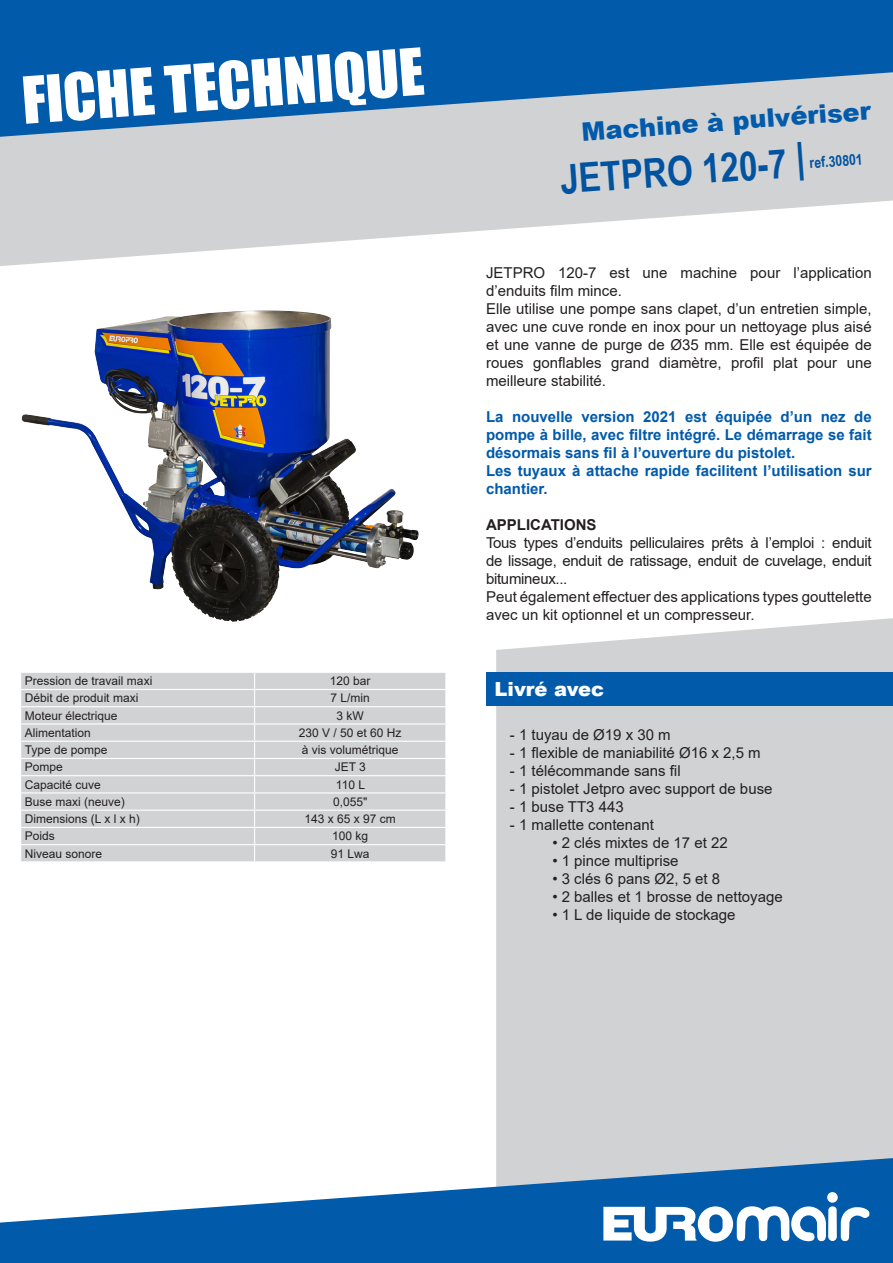
<style>
.page{position:relative;width:893px;height:1263px;background:#fff}
.page>*{position:absolute;margin:0;border:0;box-sizing:border-box;transform-origin:0 0}
.t1{font:60px "Impact";color:#fff}
.t2{font:700 40.5px "Arial Narrow";color:#0153a0}
.t3{font:900 25.5px "Arial";color:#015aaa}
.t4{font:900 19.5px "Arial";color:#fff}
.t5{font:15px/18px "Arial";color:#231f20}
.t6{font:700 15px/18px "Arial";color:#015aaa;text-align:justify}
.t7{font:700 15px "Arial";color:#231f20}
.t8{font:700 15px "Arial Narrow";color:#0153a0}
.t9{font:12px "Arial";color:#231f20}
</style>
<div class="page">
<svg style="left:0;top:137px;width:893px;height:129px;fill:#d1d2d4"></svg>
<div style="left:496px;top:618px;width:397px;height:540px;background:#d1d2d4"></div>
<svg style="left:0;top:1158px;width:893px;height:105px;fill:#015aaa"></svg>
<svg style="left:603px;top:1206px;width:269px;height:36px"></svg>
<div style="left:827px;top:1192px;width:11px;height:11px;background:#fff;border-radius:50%"></div>
<svg style="left:0;top:0;width:893px;height:137px;background:#3276b3"></svg>
<img style="left:22px;top:311px;width:361px;height:311px">
<div style="left:486px;top:672px;width:407px;height:33px;background:#015aaa"></div>
<div style="left:21px;top:673px;width:424px;height:188px;background:#d1d2d4"></div>
<hr style="left:20px;top:689px;width:235px;height:1px;background:#fff">
<hr style="left:255px;top:689px;width:191px;height:1px;background:#fff">
<hr style="left:20px;top:706px;width:235px;height:1px;background:#fff">
<hr style="left:255px;top:706px;width:191px;height:1px;background:#fff">
<hr style="left:20px;top:723px;width:235px;height:1px;background:#fff">
<hr style="left:255px;top:723px;width:191px;height:1px;background:#fff">
<hr style="left:20px;top:741px;width:235px;height:1px;background:#fff">
<hr style="left:255px;top:741px;width:191px;height:1px;background:#fff">
<hr style="left:20px;top:758px;width:235px;height:1px;background:#fff">
<hr style="left:255px;top:758px;width:191px;height:1px;background:#fff">
<hr style="left:20px;top:775px;width:235px;height:1px;background:#fff">
<hr style="left:255px;top:775px;width:191px;height:1px;background:#fff">
<hr style="left:20px;top:792px;width:235px;height:1px;background:#fff">
<hr style="left:255px;top:792px;width:191px;height:1px;background:#fff">
<hr style="left:20px;top:810px;width:235px;height:1px;background:#fff">
<hr style="left:255px;top:810px;width:191px;height:1px;background:#fff">
<hr style="left:20px;top:827px;width:235px;height:1px;background:#fff">
<hr style="left:255px;top:827px;width:191px;height:1px;background:#fff">
<hr style="left:20px;top:844px;width:235px;height:1px;background:#fff">
<hr style="left:255px;top:844px;width:191px;height:1px;background:#fff">
<svg style="left:254px;top:673px;width:1px;height:188px"></svg>
<svg style="left:445px;top:673px;width:1px;height:188px"></svg>
<h1 class="t1" style="left:19px;top:53px;width:404px;rotate:-4deg">FICHE TECHNIQUE</h1>
<p class="t9" style="left:25px;top:673px;width:129px">Pression de travail maxi</p>
<p class="t9" style="left:330px;top:673px;width:42px">120 bar</p>
<p class="t9" style="left:25px;top:690px;width:115px">Débit de produit maxi</p>
<p class="t9" style="left:331px;top:690px;width:41px">7 L/min</p>
<p class="t9" style="left:25px;top:707px;width:94px">Moteur électrique</p>
<p class="t9" style="left:337px;top:707px;width:29px">3 kW</p>
<p class="t9" style="left:25px;top:724px;width:68px">Alimentation</p>
<p class="t9" style="left:299px;top:724px;width:104px">230 V / 50 et 60 Hz</p>
<p class="t9" style="left:25px;top:742px;width:84px">Type de pompe</p>
<p class="t9" style="left:302px;top:742px;width:98px">à vis volumétrique</p>
<p class="t9" style="left:25px;top:759px;width:40px">Pompe</p>
<p class="t9" style="left:335px;top:759px;width:33px">JET 3</p>
<p class="t9" style="left:25px;top:776px;width:78px">Capacité cuve</p>
<p class="t9" style="left:336px;top:776px;width:31px">110 L</p>
<p class="t9" style="left:25px;top:793px;width:102px">Buse maxi (neuve)</p>
<p class="t9" style="left:333px;top:793px;width:36px">0,055"</p>
<p class="t9" style="left:25px;top:811px;width:116px">Dimensions (L x l x h)</p>
<p class="t9" style="left:305px;top:811px;width:93px">143 x 65 x 97 cm</p>
<p class="t9" style="left:25px;top:828px;width:32px">Poids</p>
<p class="t9" style="left:332px;top:828px;width:38px">100 kg</p>
<p class="t9" style="left:25px;top:845px;width:79px">Niveau sonore</p>
<p class="t9" style="left:331px;top:845px;width:40px">91 Lwa</p>
<p class="t3" style="left:580px;top:113px;width:291px;rotate:-4deg">Machine à pulvériser</p>
<p class="t2" style="left:558px;top:149px;width:247px;rotate:-4deg">JETPRO 120-7 |</p>
<p class="t8" style="left:809px;top:151px;width:55px;rotate:-4deg">ref.30801</p>
<p class="t5" style="left:486px;top:264px;width:387px">JETPRO 120-7 est une machine pour l’application d’enduits film mince.</p>
<p class="t5" style="left:486px;top:300px;width:387px;text-align:justify">Elle utilise une pompe sans clapet, d’un entretien simple, avec une cuve ronde en inox pour un nettoyage plus aisé et une vanne de purge de Ø35 mm. Elle est équipée de roues gonflables grand diamètre, profil plat pour une meilleure stabilité.</p>
<p class="t6" style="left:486px;top:408px;width:387px">La nouvelle version 2021 est équipée d’un nez de pompe à bille, avec filtre intégré. Le démarrage se fait désormais sans fil à l’ouverture du pistolet.</p>
<p class="t6" style="left:486px;top:462px;width:387px">Les tuyaux à attache rapide facilitent l’utilisation sur chantier.</p>
<p class="t7" style="left:486px;top:514px;width:112px">APPLICATIONS</p>
<p class="t5" style="left:486px;top:534px;width:387px;text-align:justify">Tous types d’enduits pelliculaires prêts à l’emploi : enduit de lissage, enduit de ratissage, enduit de cuvelage, enduit bitumineux...</p>
<p class="t5" style="left:486px;top:588px;width:387px">Peut également effectuer des applications types gouttelette avec un kit optionnel et un compresseur.</p>
<h3 class="t4" style="left:495px;top:674px;width:111px">Livré avec</h3>
<p class="t5" style="left:510px;top:725px;width:162px">- 1 tuyau de Ø19 x 30 m</p>
<p class="t5" style="left:510px;top:743px;width:252px">- 1 flexible de maniabilité Ø16 x 2,5 m</p>
<p class="t5" style="left:510px;top:761px;width:172px">- 1 télécommande sans fil</p>
<p class="t5" style="left:510px;top:779px;width:264px">- 1 pistolet Jetpro avec support de buse</p>
<p class="t5" style="left:510px;top:797px;width:115px">- 1 buse TT3 443</p>
<p class="t5" style="left:510px;top:815px;width:146px">- 1 mallette contenant</p>
<p class="t5" style="left:552px;top:833px;width:177px">• 2 clés mixtes de 17 et 22</p>
<p class="t5" style="left:552px;top:851px;width:128px">• 1 pince multiprise</p>
<p class="t5" style="left:552px;top:869px;width:169px">• 3 clés 6 pans Ø2, 5 et 8</p>
<p class="t5" style="left:552px;top:887px;width:232px">• 2 balles et 1 brosse de nettoyage</p>
<p class="t5" style="left:552px;top:905px;width:185px">• 1 L de liquide de stockage</p>
</div>
